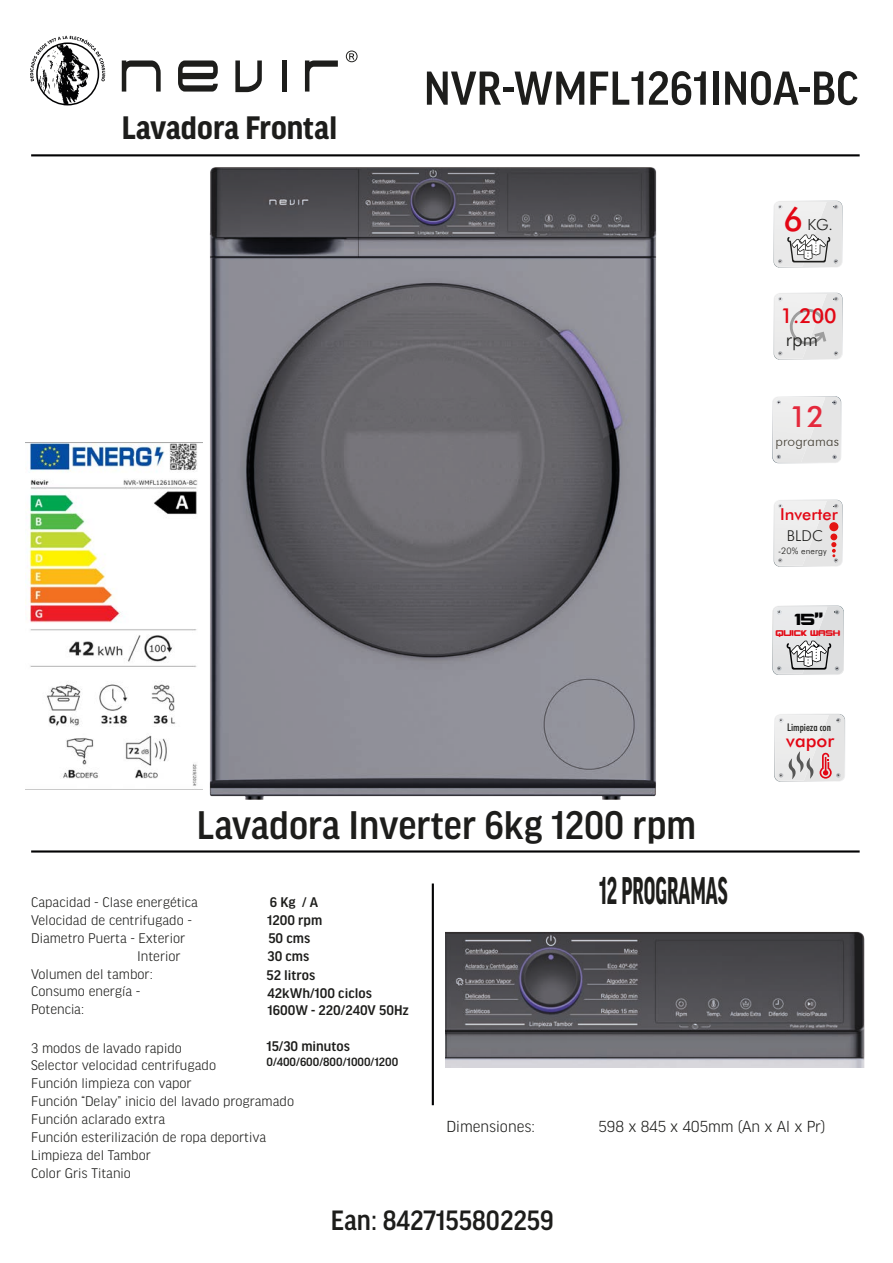
<style>
.page{position:relative;width:893px;height:1263px;background:#fff}
.page>*{position:absolute;margin:0;border:0;box-sizing:border-box;transform-origin:0 0}
.t1{font:500 50.7px "Good Headline Pro Narr";color:#1d1d1b}
.t2{font:500 42.45px "Good Headline Pro Narr";color:#1d1d1b}
.t3{font:700 41.1px "Good Headline Pro";color:#1d1d1b;scale:.52 1}
.t4{font:700 34.65px "Good Headline Pro Narr";color:#1d1d1b}
.t5{font:500 29.7px "Good Headline Pro Narr";color:#1d1d1b}
.t6{font:500 29.4px "Futura BT";color:#e4293c}
.t7{font:500 20.7px "Futura BT";color:#e30614}
.t8{font:300 19.5px "Futura BT";color:#1d1d1b}
.t9{font:500 18.3px "Futura BT";color:#e30614}
.t10{font:300 16.95px "Good Headline Pro";color:#1d1d1b}
.t11{font:500 16.5px "Futura BT";color:#e30614}
.t12{font:15.9px "Robotica";color:#020203}
.t13{font:300 15.3px "Futura BT";color:#1d1d1b}
.t14{font:300 15px "Futura BT";color:#1d1d1b}
.t15{font:300 14.85px/17.9px "Good Headline Pro";color:#1d1d1b}
.t16{font:500 14.85px/18.3px "Good Headline Pro";color:#1d1d1b}
.t17{font:300 13.8px "Futura BT";letter-spacing:.01em;color:#454035}
.t18{font:500 12.75px "Good Headline Pro";color:#1d1d1b}
.t19{font:500 condensed 10.65px "Futura BT";color:#1d1d1b}
.t20{font:300 9px "Futura BT";letter-spacing:.01em;color:#1d1d1b}
.t21{font:8.25px "Robotica";color:#e30d18}
.s1{font-weight:500;font-size:32.7px;color:#e30614}
</style>
<div class="page">
<svg style="left:122px;top:60px;width:39px;height:32px"></svg>
<svg style="left:178px;top:60px;width:40px;height:32px"></svg>
<svg style="left:235px;top:60px;width:27px;height:32px"></svg>
<hr style="left:282px;top:60px;width:4px;height:32px;background:#1d1d1b">
<svg style="left:305px;top:60px;width:33px;height:32px"></svg>
<svg style="left:346px;top:51px;width:12px;height:11px"></svg>
<svg style="left:30px;top:36px;width:75px;height:45px"></svg>
<img style="left:37px;top:43px;width:59px;height:62px">
<div style="left:36px;top:42px;width:63px;height:63px;border:2px solid #020203;border-radius:50%"></div>
<hr style="left:31px;top:154px;width:829px;height:2px;background:#020203">
<hr style="left:31px;top:850px;width:829px;height:2px;background:#020203">
<hr style="left:432px;top:883px;width:2px;height:222px;background:#020203">
<img style="left:445px;top:931px;width:420px;height:136px">
<img style="left:171px;top:154px;width:523px;height:646px">
<img style="left:772px;top:396px;width:66px;height:64px">
<div style="left:773px;top:397px;width:68px;height:66px;background:#e9e9e9"></div>
<img style="left:772px;top:609px;width:72px;height:66px">
<svg style="left:773px;top:606px;width:70px;height:68px"></svg>
<svg style="left:774px;top:500px;width:69px;height:67px"></svg>
<img style="left:842px;top:205px;width:1px;height:57px">
<svg style="left:774px;top:201px;width:68px;height:67px"></svg>
<svg style="left:774px;top:293px;width:69px;height:67px"></svg>
<svg style="left:774px;top:714px;width:71px;height:68px"></svg>
<img style="left:25px;top:439px;width:178px;height:354px">
<h3 class="t4" style="left:122px;top:111px;width:217px">Lavadora Frontal</h3>
<h1 class="t1" style="left:424px;top:63px;width:436px">NVR-WMFL1261IN0A-BC</h1>
<p class="t13" style="left:784px;top:215px;width:51px"><span class="s1">6</span> KG.</p>
<h3 class="t7" style="left:781px;top:303px;width:58px">1.200</h3>
<h3 class="t8" style="left:786px;top:327px;width:34px">rpm</h3>
<h3 class="t6" style="left:789px;top:399px;width:37px">12</h3>
<p class="t17" style="left:775px;top:433px;width:65px">programas</p>
<p class="t11" style="left:780px;top:504px;width:59px">Inverter</p>
<p class="t14" style="left:787px;top:527px;width:38px">BLDC</p>
<p class="t20" style="left:778px;top:546px;width:50px">-20% energy</p>
<p class="t12" style="left:795px;top:611px;width:30px">15”</p>
<p class="t21" style="left:776px;top:629px;width:66px">QUICK WASH</p>
<p class="t19" style="left:787px;top:721px;width:46px">Limpieza con</p>
<p class="t9" style="left:786px;top:729px;width:49px">vapor</p>
<h2 class="t2" style="left:197px;top:804px;width:500px">Lavadora Inverter 6kg 1200 rpm</h2>
<p class="t15" style="left:31px;top:893px;width:168px">Capacidad - Clase energética</p>
<p class="t16" style="left:270px;top:893px;width:50px">6 Kg / A</p>
<p class="t15" style="left:31px;top:911px;width:162px">Velocidad de centrifugado -</p>
<p class="t16" style="left:267px;top:911px;width:57px">1200 rpm</p>
<p class="t15" style="left:31px;top:929px;width:156px">Diametro Puerta - Exterior</p>
<p class="t16" style="left:268px;top:929px;width:43px">50 cms</p>
<p class="t15" style="left:31px;top:947px;width:151px;text-indent:106px">Interior<br>Volumen del tambor:<br>Consumo energía -<br>Potencia:</p>
<p class="t15" style="left:31px;top:1039px;width:187px">3 modos de lavado rapido<br>Selector velocidad centrifugado</p>
<p class="t16" style="left:266px;top:947px;width:144px">30 cms<br>52 litros<br>42kWh/100 ciclos<br>1600W - 220/240V 50Hz</p>
<p class="t16" style="left:266px;top:1037px;width:85px">15/30 minutos</p>
<p class="t18" style="left:266px;top:1056px;width:133px">0/400/600/800/1000/1200</p>
<p class="t15" style="left:31px;top:1075px;width:264px">Función limpieza con vapor<br>Función “Delay” inicio del lavado programado<br>Función aclarado extra<br>Función esterilización de ropa deportiva<br>Limpieza del Tambor<br>Color Gris Titanio</p>
<h3 class="t3" style="left:599px;top:871px;width:249px">12 PROGRAMAS</h3>
<p class="t10" style="left:446px;top:1118px;width:90px">Dimensiones:</p>
<p class="t10" style="left:599px;top:1118px;width:228px">598 x 845 x 405mm (An x Al x Pr)</p>
<h3 class="t5" style="left:331px;top:1206px;width:224px">Ean: 8427155802259</h3>
</div>
